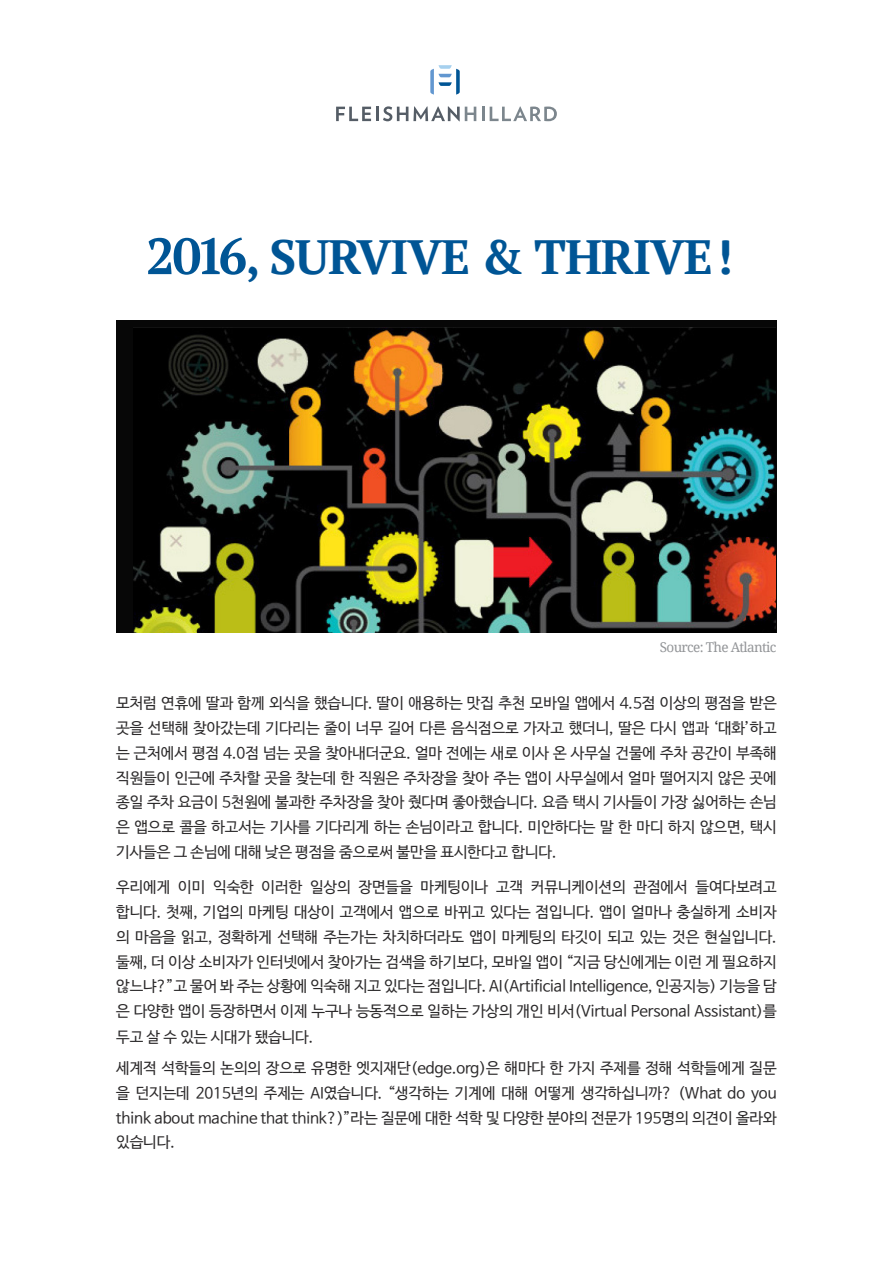
<style>
.page{position:relative;width:893px;height:1263px;background:#fff}
.page>*{position:absolute;margin:0;border:0;box-sizing:border-box;transform-origin:0 0}
.t1{font:700 48px "PT Serif";letter-spacing:-.025em;color:#005595}
.t2{font:15.3px/24.8px "Nanum Barun Gothic OTF";letter-spacing:-.005em;color:#2b292a;text-align:justify}
.t3{font:13.5px "Droid Serif";letter-spacing:-.05em;color:#939598}
.s1{font-size:51px}
</style>
<div class="page">
<svg style="left:336px;top:107px;width:35px;height:14px"></svg>
<hr style="left:376px;top:107px;width:3px;height:14px;background:#555d66">
<svg style="left:383px;top:106px;width:93px;height:15px"></svg>
<svg style="left:482px;top:107px;width:2px;height:14px"></svg>
<svg style="left:490px;top:106px;width:67px;height:15px"></svg>
<svg style="left:430px;top:65px;width:30px;height:30px"></svg>
<div style="left:116px;top:320px;width:660px;height:313px;background:#070707"></div>
<img style="left:134px;top:327px;width:641px;height:306px">
<p class="t1" style="left:146px;top:225px;width:588px"><span class="s1">2016</span>, SURVIVE &amp; THRIVE!</p>
<p class="t3" style="left:660px;top:639px;width:118px">Source: The Atlantic</p>
<p class="t2" style="left:116px;top:692px;width:662px">모처럼 연휴에 딸과 함께 외식을 했습니다. 딸이 애용하는 맛집 추천 모바일 앱에서 4.5점 이상의 평점을 받은 곳을 선택해 찾아갔는데 기다리는 줄이 너무 길어 다른 음식점으로 가자고 했더니, 딸은 다시 앱과 ‘대화’하고 는 근처에서 평점 4.0점 넘는 곳을 찾아내더군요. 얼마 전에는 새로 이사 온 사무실 건물에 주차 공간이 부족해 직원들이 인근에 주차할 곳을 찾는데 한 직원은 주차장을 찾아 주는 앱이 사무실에서 얼마 떨어지지 않은 곳에 종일 주차 요금이 5천원에 불과한 주차장을 찾아 줬다며 좋아했습니다. 요즘 택시 기사들이 가장 싫어하는 손님 은 앱으로 콜을 하고서는 기사를 기다리게 하는 손님이라고 합니다. 미안하다는 말 한 마디 하지 않으면, 택시 기사들은 그 손님에 대해 낮은 평점을 줌으로써 불만을 표시한다고 합니다.</p>
<p class="t2" style="left:116px;top:876px;width:662px">우리에게 이미 익숙한 이러한 일상의 장면들을 마케팅이나 고객 커뮤니케이션의 관점에서 들여다보려고 합니다. 첫째, 기업의 마케팅 대상이 고객에서 앱으로 바뀌고 있다는 점입니다. 앱이 얼마나 충실하게 소비자 의 마음을 읽고, 정확하게 선택해 주는가는 차치하더라도 앱이 마케팅의 타깃이 되고 있는 것은 현실입니다. 둘째, 더 이상 소비자가 인터넷에서 찾아가는 검색을 하기보다, 모바일 앱이 “지금 당신에게는 이런 게 필요하지 않느냐?”고 물어 봐 주는 상황에 익숙해 지고 있다는 점입니다. AI(Artificial Intelligence, 인공지능) 기능을 담 은 다양한 앱이 등장하면서 이제 누구나 능동적으로 일하는 가상의 개인 비서(Virtual Personal Assistant)를 두고 살 수 있는 시대가 됐습니다.</p>
<p class="t2" style="left:116px;top:1056px;width:662px">세계적 석학들의 논의의 장으로 유명한 엣지재단(edge.org)은 해마다 한 가지 주제를 정해 석학들에게 질문 을 던지는데 2015년의 주제는 AI였습니다. “생각하는 기계에 대해 어떻게 생각하십니까? (What do you think about machine that think?)”라는 질문에 대한 석학 및 다양한 분야의 전문가 195명의 의견이 올라와 있습니다.</p>
</div>
